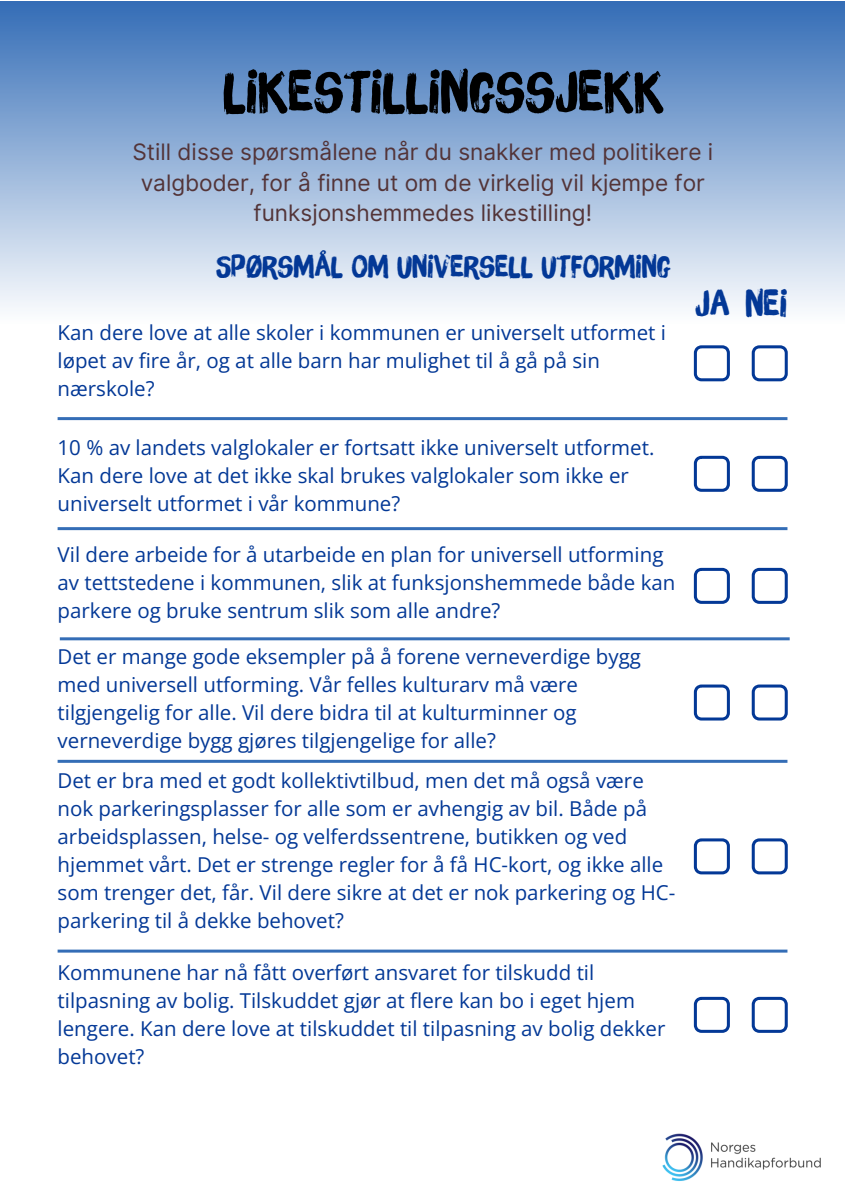
<style>
.page{position:relative;width:845px;height:1191px;background:#fff}
.page>*{position:absolute;margin:0;border:0;box-sizing:border-box;transform-origin:0 0}
.t1{font:56.6px "Brush Up";color:#000}
.t2{font:36px "Brush Up";color:#033896}
.t3{font:30px "Brush Up";color:#033896}
.t4{font:22.6px/30.8px "Inter";color:#533438;text-align:center}
.t5{font:20.6px/28px "Open Sans";color:#033896}
</style>
<div class="page">
<div style="left:0;top:2px;width:844px;height:321px;background:linear-gradient(to bottom,#346db6,#fdfefe)"></div>
<svg style="left:693px;top:345px;width:36px;height:36px"></svg>
<svg style="left:751px;top:345px;width:36px;height:36px"></svg>
<hr style="left:58px;top:417px;width:729px;height:3px;background:#346db6">
<hr style="left:58px;top:527px;width:729px;height:3px;background:#346db6">
<svg style="left:693px;top:456px;width:36px;height:36px"></svg>
<svg style="left:751px;top:456px;width:36px;height:36px"></svg>
<svg style="left:693px;top:568px;width:36px;height:36px"></svg>
<svg style="left:751px;top:568px;width:36px;height:36px"></svg>
<img style="left:662px;top:1133px;width:159px;height:48px">
<hr style="left:60px;top:637px;width:729px;height:3px;background:#346db6">
<hr style="left:58px;top:760px;width:729px;height:3px;background:#346db6">
<hr style="left:58px;top:950px;width:729px;height:3px;background:#346db6">
<svg style="left:693px;top:685px;width:36px;height:36px"></svg>
<svg style="left:751px;top:685px;width:36px;height:36px"></svg>
<svg style="left:693px;top:838px;width:36px;height:36px"></svg>
<svg style="left:751px;top:838px;width:36px;height:36px"></svg>
<svg style="left:693px;top:997px;width:36px;height:36px"></svg>
<svg style="left:751px;top:997px;width:36px;height:36px"></svg>
<p class="t1" style="left:223px;top:66px;width:442px">LIKESTILLINGSSJEKK</p>
<p class="t4" style="left:132px;top:136px;width:582px">Still disse spørsmålene når du snakker med politikere i valgboder, for å finne ut om de virkelig vil kjempe for funksjonshemmedes likestilling!</p>
<p class="t3" style="left:216px;top:253px;width:456px">SPØRSMÅL OM UNIVERSELL UTFORMING</p>
<p class="t2" style="left:695px;top:287px;width:94px">JA NEI</p>
<p class="t5" style="left:58px;top:318px;width:610px">Kan dere love at alle skoler i kommunen er universelt utformet i løpet av fire år, og at alle barn har mulighet til å gå på sin nærskole?</p>
<p class="t5" style="left:58px;top:433px;width:598px">10 % av landets valglokaler er fortsatt ikke universelt utformet.<br>Kan dere love at det ikke skal brukes valglokaler som ikke er universelt utformet i vår kommune?</p>
<p class="t5" style="left:58px;top:540px;width:619px">Vil dere arbeide for å utarbeide en plan for universell utforming av tettstedene i kommunen, slik at funksjonshemmede både kan parkere og bruke sentrum slik som alle andre?</p>
<p class="t5" style="left:58px;top:642px;width:585px">Det er mange gode eksempler på å forene verneverdige bygg med universell utforming. Vår felles kulturarv må være tilgjengelig for alle. Vil dere bidra til at kulturminner og verneverdige bygg gjøres tilgjengelige for alle?</p>
<p class="t5" style="left:58px;top:766px;width:619px">Det er bra med et godt kollektivtilbud, men det må også være nok parkeringsplasser for alle som er avhengig av bil. Både på arbeidsplassen, helse- og velferdssentrene, butikken og ved hjemmet vårt. Det er strenge regler for å få HC-kort, og ikke alle som trenger det, får. Vil dere sikre at det er nok parkering og HC&shy;parkering til å dekke behovet?</p>
<p class="t5" style="left:58px;top:958px;width:609px">Kommunene har nå fått overført ansvaret for tilskudd til tilpasning av bolig. Tilskuddet gjør at flere kan bo i eget hjem lengere. Kan dere love at tilskuddet til tilpasning av bolig dekker behovet?</p>
</div>
